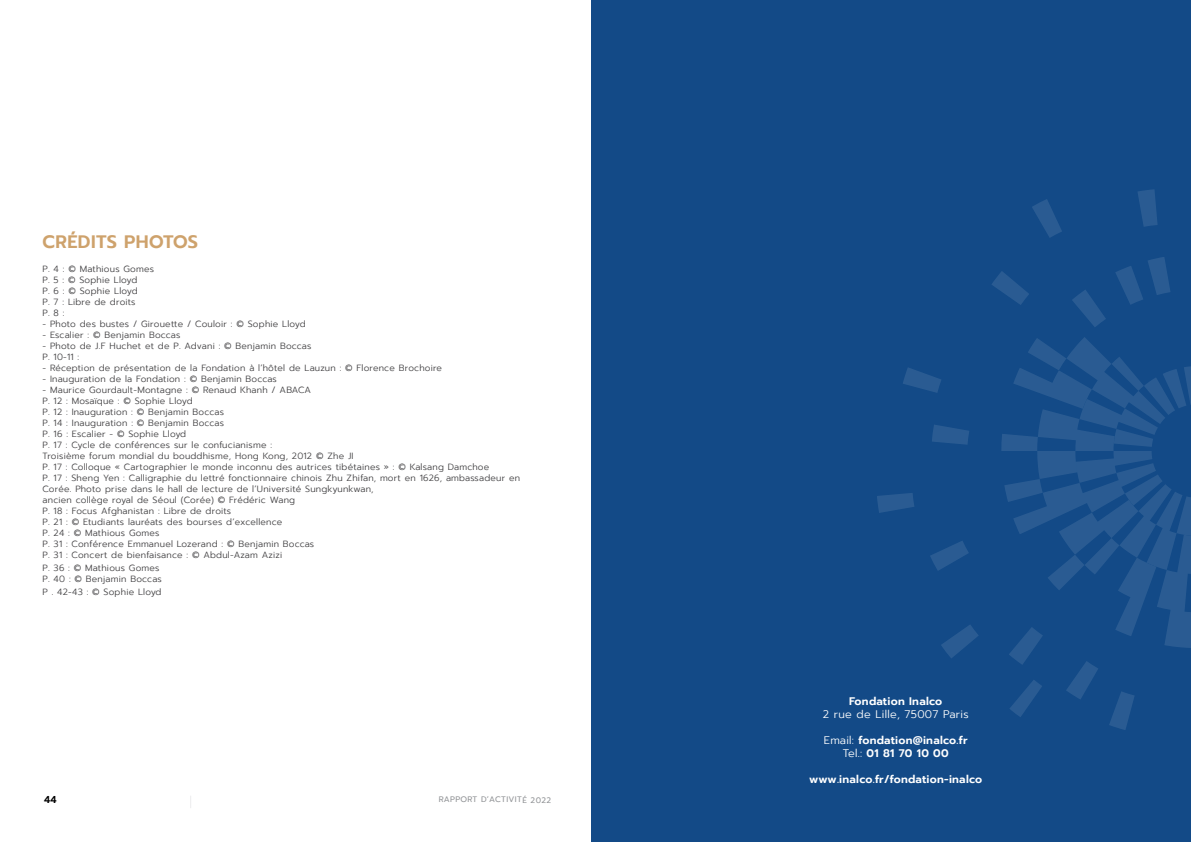
<style>
.page{position:relative;width:1191px;height:842px;background:#fff}
.page>*{position:absolute;margin:0;border:0;box-sizing:border-box;transform-origin:0 0}
.t1{font:600 18px "Prompt";letter-spacing:.025em;color:#cea26c}
.t2{font:600 11px/13px "Prompt";letter-spacing:.025em;color:#fff;text-align:center}
.t3{font:300 11px "Prompt";letter-spacing:.025em;color:#fff}
.t4{font:600 10px "Prompt";color:#000}
.t5{font:300 9px/11px "Prompt";letter-spacing:.025em;color:#414042}
.t6{font:8px "Prompt";color:#939598}
.s1{font-weight:300}
</style>
<div class="page">
<div style="left:591px;top:0;width:600px;height:842px;background:#134a87"></div>
<svg style="left:1138px;top:189px;width:19px;height:38px"></svg>
<svg style="left:903px;top:367px;width:38px;height:26px"></svg>
<svg style="left:992px;top:271px;width:21px;height:28px"></svg>
<svg style="left:1032px;top:199px;width:30px;height:39px"></svg>
<svg style="left:932px;top:425px;width:37px;height:20px"></svg>
<svg style="left:941px;top:625px;width:37px;height:33px"></svg>
<svg style="left:930px;top:541px;width:39px;height:30px"></svg>
<svg style="left:1004px;top:484px;width:9px;height:18px"></svg>
<svg style="left:1001px;top:434px;width:12px;height:17px"></svg>
<svg style="left:877px;top:493px;width:37px;height:20px"></svg>
<svg style="left:1109px;top:691px;width:25px;height:39px"></svg>
<svg style="left:1066px;top:661px;width:32px;height:38px"></svg>
<svg style="left:1009px;top:648px;width:25px;height:17px"></svg>
<svg style="left:1013px;top:257px;width:178px;height:391px"></svg>
<svg style="left:1115px;top:558px;width:41px;height:78px"></svg>
<svg style="left:1010px;top:680px;width:32px;height:37px"></svg>
<svg style="left:1143px;top:369px;width:43px;height:46px"></svg>
<svg style="left:1113px;top:429px;width:40px;height:18px"></svg>
<svg style="left:1124px;top:474px;width:38px;height:32px"></svg>
<svg style="left:1176px;top:496px;width:15px;height:40px"></svg>
<svg style="left:190px;top:796px;width:1px;height:12px"></svg>
<h1 class="t1" style="left:43px;top:228px;width:157px">CRÉDITS PHOTOS</h1>
<p class="t5" style="left:43px;top:263px;width:113px">P. 4 : © Mathious Gomes<br>P. 5 : © Sophie Lloyd<br>P. 6 : © Sophie Lloyd<br>P. 7 : Libre de droits<br>P. 8 :</p>
<p class="t5" style="left:43px;top:318px;width:265px">- Photo des bustes / Girouette / Couloir : © Sophie Lloyd</p>
<p class="t5" style="left:43px;top:329px;width:139px">- Escalier : © Benjamin Boccas</p>
<p class="t5" style="left:43px;top:340px;width:270px">- Photo de J.F Huchet et de P. Advani : © Benjamin Boccas<br>P. 10-11 :</p>
<p class="t5" style="left:43px;top:362px;width:401px">- Réception de présentation de la Fondation à l’hôtel de Lauzun : © Florence Brochoire</p>
<p class="t5" style="left:43px;top:373px;width:236px">- Inauguration de la Fondation : © Benjamin Boccas</p>
<p class="t5" style="left:43px;top:384px;width:479px">- Maurice Gourdault-Montagne : © Renaud Khanh / ABACA<br>P. 12 : Mosaïque : © Sophie Lloyd<br>P. 12 : Inauguration : © Benjamin Boccas<br>P. 14 : Inauguration : © Benjamin Boccas<br>P. 16 : Escalier - © Sophie Lloyd<br>P. 17 : Cycle de conférences sur le confucianisme :<br>Troisième forum mondial du bouddhisme, Hong Kong, 2012 © Zhe JI<br>P. 17 : Colloque « Cartographier le monde inconnu des autrices tibétaines » : © Kalsang Damchoe<br>P. 17 : Sheng Yen : Calligraphie du lettré fonctionnaire chinois Zhu Zhifan, mort en 1626, ambassadeur en Corée. Photo prise dans le hall de lecture de l’Université Sungkyunkwan,<br>ancien collège royal de Séoul (Corée) © Frédéric Wang<br>P. 18 : Focus Afghanistan : Libre de droits<br>P. 21 : © Etudiants lauréats des bourses d’excellence<br>P. 24 : © Mathious Gomes<br>P. 31 : Conférence Emmanuel Lozerand : © Benjamin Boccas<br>P. 31 : Concert de bienfaisance : © Abdul-Azam Azizi</p>
<p class="t5" style="left:43px;top:562px;width:121px">P. 36 : © Mathious Gomes<br>P. 40 : © Benjamin Boccas</p>
<p class="t5" style="left:43px;top:586px;width:120px">P . 42-43 : © Sophie Lloyd</p>
<p class="t4" style="left:44px;top:792px;width:14px">44</p>
<p class="t6" style="left:439px;top:794px;width:114px">RAPPORT D’ACTIVITÉ 2022</p>
<p class="t2" style="left:849px;top:695px;width:95px">Fondation Inalco</p>
<p class="t3" style="left:823px;top:706px;width:147px">2 rue de Lille, 75007 Paris</p>
<p class="t2" style="left:824px;top:734px;width:145px"><span class="s1">Email:</span> fondation@inalco.fr<br><span class="s1">Tel.:</span> 01 81 70 10 00</p>
<p class="t2" style="left:809px;top:773px;width:174px">www.inalco.fr/fondation-inalco</p>
</div>
